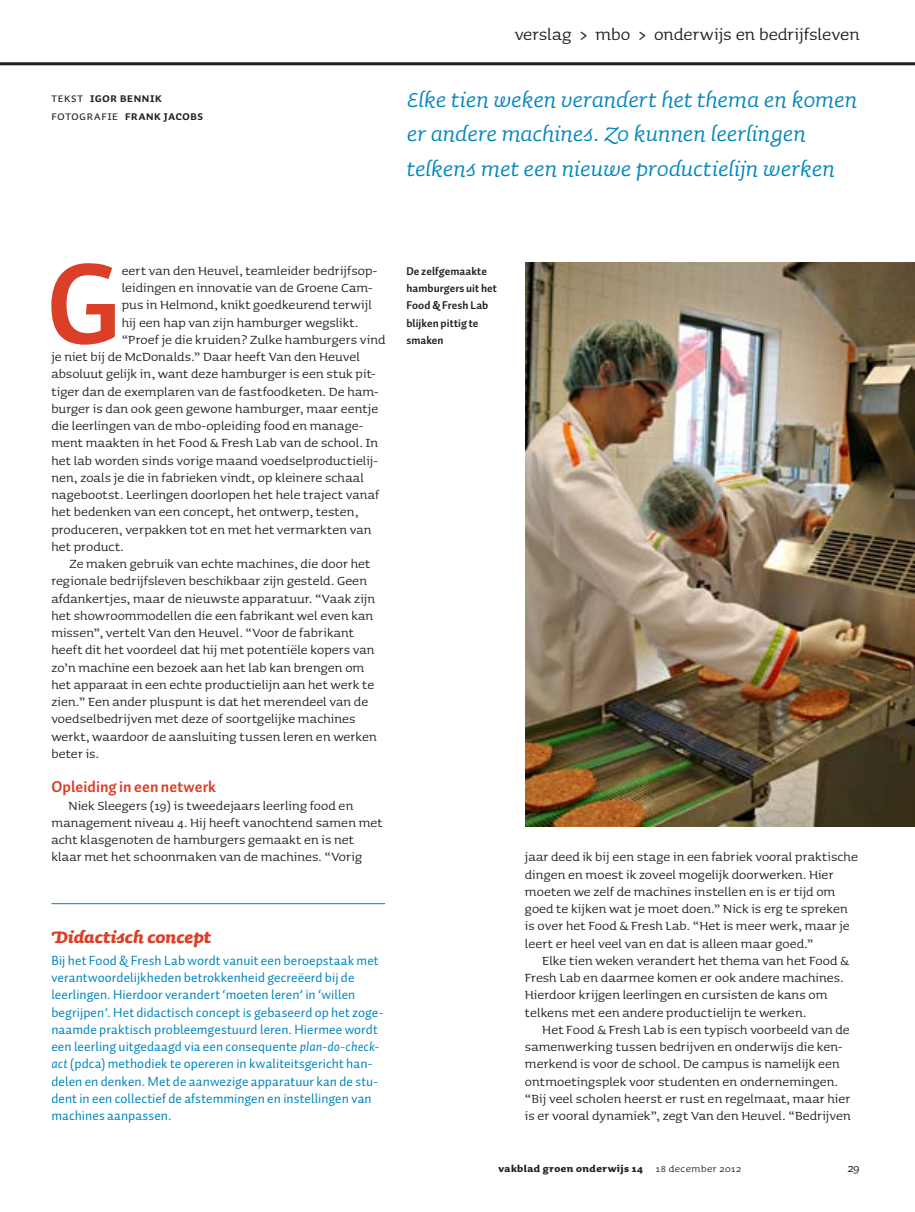
<style>
.page{position:relative;width:915px;height:1212px;background:#fff}
.page>*{position:absolute;margin:0;border:0;box-sizing:border-box;transform-origin:0 0}
.t1{font:700 115.8px "Auto 1";color:#db3f28}
.t2{font:27px/34.5px "Sauna Italic Swash";letter-spacing:-.005em;color:#0086be}
.t3{font:21px "Sauna";color:#231f20}
.t4{font:21px "Sauna Bold Italic Swash";color:#db3f28}
.t5{font:15.75px/17.2px "Sauna";letter-spacing:.005em;color:#231f20}
.t6{font:700 15.75px "Auto 1";letter-spacing:.005em;color:#db3f28}
.t7{font:15px "Sauna";color:#231f20}
.t8{font:13.5px/17.2px "Auto 1";letter-spacing:.005em;color:#0086be}
.t9{font:12.75px/17.2px "Auto 1 Bold Sm Cp";letter-spacing:.005em;color:#231f20}
.t10{font:700 12px "Sauna";letter-spacing:.04em;color:#231f20}
.t11{font:700 11.25px/17.2px "Auto 1";letter-spacing:.005em;color:#231f20}
.s1{font-family:"Auto 1 Regular Sm Cp"}
.s2{font-style:italic}
.s3{font-weight:400}
</style>
<div class="page">
<img style="left:525px;top:262px;width:389px;height:564px">
<hr style="left:51px;top:903px;width:334px;height:1px;background:#0086be">
<hr style="left:0;top:62px;width:914px;height:3px;background:#231f20">
<p class="t9" style="left:51px;top:90px;width:154px"><span class="s1">Tekst</span> Igor Bennik <span class="s1">fotografie</span> Frank Jacobs</p>
<h3 class="t3" style="left:514px;top:23px;width:346px">verslag &gt; mbo &gt; onderwijs en bedrijfsleven</h3>
<h2 class="t2" style="left:406px;top:82px;width:452px">Elke tien weken verandert het thema en komen er andere machines. Zo kunnen leerlingen telkens met een nieuwe productielijn werken</h2>
<h1 class="t1" style="left:47px;top:231px;width:77px">G</h1>
<p class="t5" style="left:122px;top:262px;width:257px">eert van den Heuvel, teamleider bedrijfsop-</p>
<p class="t5" style="left:122px;top:279px;width:252px">leidingen en innovatie van de Groene Cam-</p>
<p class="t5" style="left:122px;top:296px;width:252px">pus in Helmond, knikt goedkeurend terwijl</p>
<p class="t5" style="left:122px;top:314px;width:238px">hij een hap van zijn hamburger wegslikt.</p>
<p class="t5" style="left:122px;top:331px;width:265px">“Proef je die kruiden? Zulke hamburgers vind</p>
<p class="t5" style="left:51px;top:348px;width:310px">je niet bij de McDonalds.” Daar heeft Van den Heuvel</p>
<p class="t5" style="left:51px;top:365px;width:325px">absoluut gelijk in, want deze hamburger is een stuk pit-</p>
<p class="t5" style="left:51px;top:383px;width:328px">tiger dan de exemplaren van de fastfoodketen. De ham-</p>
<p class="t5" style="left:51px;top:400px;width:328px">burger is dan ook geen gewone hamburger, maar eentje</p>
<p class="t5" style="left:51px;top:417px;width:313px">die leerlingen van de mbo-opleiding food en manage-</p>
<p class="t5" style="left:51px;top:434px;width:328px">ment maakten in het Food &amp; Fresh Lab van de school. In</p>
<p class="t5" style="left:51px;top:452px;width:328px">het lab worden sinds vorige maand voedselproductielij-</p>
<p class="t5" style="left:51px;top:469px;width:314px">nen, zoals je die in fabrieken vindt, op kleinere schaal</p>
<p class="t5" style="left:51px;top:486px;width:329px">nagebootst. Leerlingen doorlopen het hele traject vanaf</p>
<p class="t5" style="left:51px;top:503px;width:308px">het bedenken van een concept, het ontwerp, testen,</p>
<p class="t5" style="left:51px;top:521px;width:321px">produceren, verpakken tot en met het vermarkten van</p>
<p class="t5" style="left:51px;top:538px;width:74px">het product.</p>
<p class="t5" style="left:69px;top:555px;width:302px">Ze maken gebruik van echte machines, die door het</p>
<p class="t5" style="left:51px;top:572px;width:317px">regionale bedrijfsleven beschikbaar zijn gesteld. Geen</p>
<p class="t5" style="left:51px;top:590px;width:325px">afdankertjes, maar de nieuwste apparatuur. “Vaak zijn</p>
<p class="t5" style="left:51px;top:607px;width:323px">het showroommodellen die een fabrikant wel even kan</p>
<p class="t5" style="left:51px;top:624px;width:304px">missen”, vertelt Van den Heuvel. “Voor de fabrikant</p>
<p class="t5" style="left:51px;top:641px;width:324px">heeft dit het voordeel dat hij met potentiële kopers van</p>
<p class="t5" style="left:51px;top:659px;width:314px">zo’n machine een bezoek aan het lab kan brengen om</p>
<p class="t5" style="left:51px;top:676px;width:324px">het apparaat in een echte productielijn aan het werk te</p>
<p class="t5" style="left:51px;top:693px;width:318px">zien.” Een ander pluspunt is dat het merendeel van de</p>
<p class="t5" style="left:51px;top:710px;width:305px">voedselbedrijven met deze of soortgelijke machines</p>
<p class="t5" style="left:51px;top:728px;width:327px">werkt, waardoor de aansluiting tussen leren en werken</p>
<p class="t5" style="left:51px;top:745px;width:49px">beter is.</p>
<p class="t6" style="left:51px;top:777px;width:166px">Opleiding in een netwerk</p>
<p class="t5" style="left:51px;top:797px;width:333px;text-indent:17px">Niek Sleegers (19) is tweedejaars leerling food en management niveau 4. Hij heeft vanochtend samen met acht klasgenoten de hamburgers gemaakt en is net klaar met het schoonmaken van de machines. “Vorig</p>
<h3 class="t4" style="left:51px;top:926px;width:161px">Didactisch concept</h3>
<p class="t8" style="left:51px;top:951px;width:333px">Bij het Food &amp; Fresh Lab wordt vanuit een beroepstaak met verantwoordelijkheden betrokkenheid gecreëerd bij de leerlingen. Hierdoor verandert ‘moeten leren’ in ‘willen begrijpen’. Het didactisch concept is gebaseerd op het zoge&shy;naamde praktisch probleemgestuurd leren. Hiermee wordt een leerling uitgedaagd via een consequente <span class="s2">plan-do-check&shy;act</span> (pdca) methodiek te opereren in kwaliteitsgericht han&shy;delen en denken. Met de aanwezige apparatuur kan de stu&shy;dent in een collectief de afstemmingen en instellingen van machines aanpassen.</p>
<p class="t11" style="left:406px;top:262px;width:92px">De zelfgemaakte hamburgers uit het<br>Food &amp; Fresh Lab blijken pittig te smaken</p>
<p class="t5" style="left:525px;top:848px;width:334px">jaar deed ik bij een stage in een fabriek vooral praktische dingen en moest ik zoveel mogelijk doorwerken. Hier moeten we zelf de machines instellen en is er tijd om goed te kijken wat je moet doen.” Nick is erg te spreken is over het Food &amp; Fresh Lab. “Het is meer werk, maar je leert er heel veel van en dat is alleen maar goed.”</p>
<p class="t5" style="left:525px;top:952px;width:325px;text-indent:17px">Elke tien weken verandert het thema van het Food &amp; Fresh Lab en daarmee komen er ook andere machines.<br>Hierdoor krijgen leerlingen en cursisten de kans om telkens met een andere productielijn te werken.</p>
<p class="t5" style="left:525px;top:1021px;width:327px;text-indent:17px">Het Food &amp; Fresh Lab is een typisch voorbeeld van de samenwerking tussen bedrijven en onderwijs die ken&shy;merkend is voor de school. De campus is namelijk een ontmoetingsplek voor studenten en ondernemingen. “Bij veel scholen heerst er rust en regelmaat, maar hier is er vooral dynamiek”, zegt Van den Heuvel. “Bedrijven</p>
<p class="t10" style="left:498px;top:1162px;width:244px">vakblad groen onderwijs 14 <span class="s3">18 december 2012</span></p>
<p class="t7" style="left:847px;top:1160px;width:14px">29</p>
</div>
